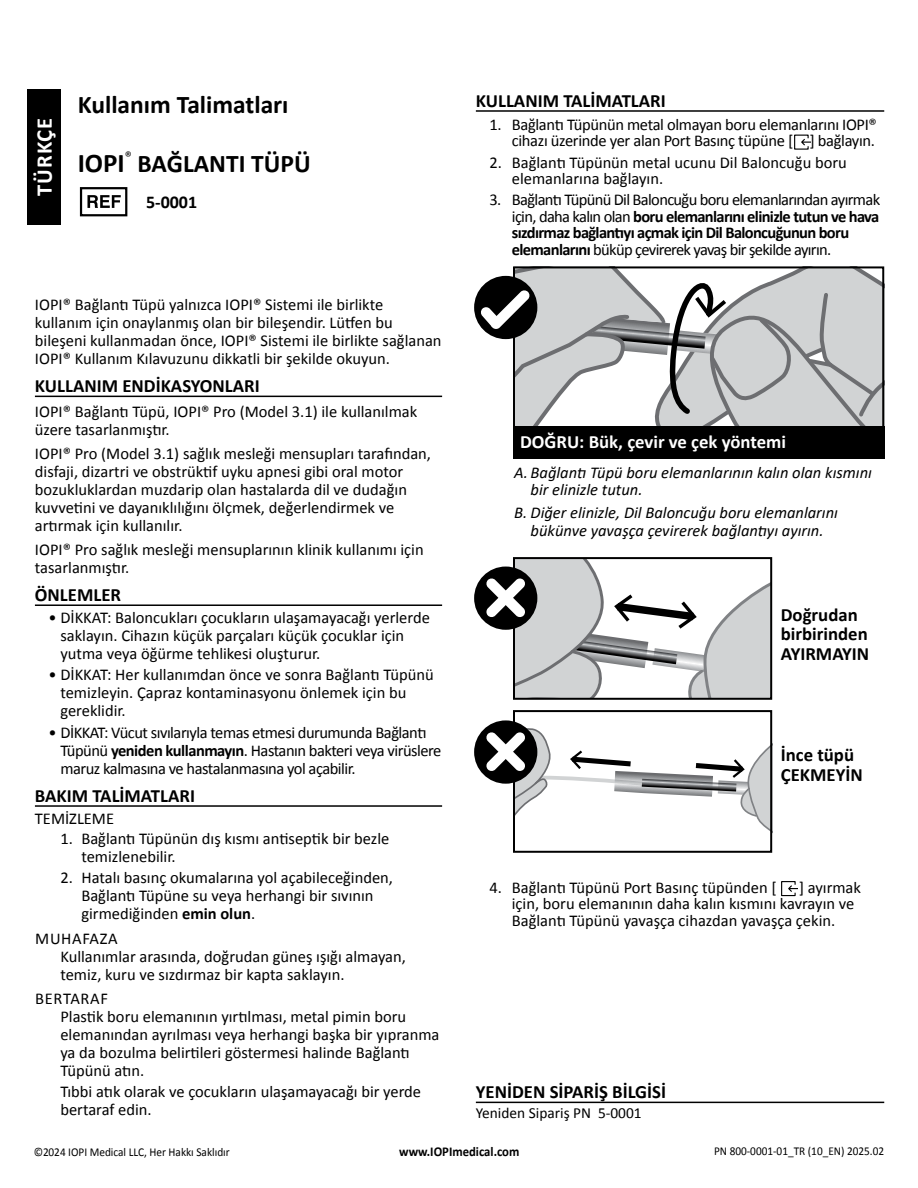
<style>
.page{position:relative;width:918px;height:1188px;background:#fff}
.page>*{position:absolute;margin:0;border:0;box-sizing:border-box;transform-origin:0 0}
.t1{font:700 25.5px "Calibri";color:#000}
.t2{font:700 22.5px "Calibri";letter-spacing:.04em;color:#fff}
.t3{font:700 18.75px/19.5px "Calibri";color:#000}
.t4{font:700 18.75px "Calibri";color:#fff}
.t5{font:700 18px "Calibri";color:#000}
.t6{font:16.5px/18px "Calibri";color:#000}
.t7{font:16.5px/16.5px "Calibri";letter-spacing:-.04em;color:#000}
.t8{font:italic 16.5px/17.2px "Calibri";color:#000}
.t9{font:16.5px/18px "Calibri";letter-spacing:-.03em;color:#000}
.t10{font:16.5px/16.5px "Calibri";letter-spacing:-.02em;color:#000;text-align:right}
.t11{font:15.3px "Calibri";color:#000}
.t12{font:700 13.5px "Calibri";color:#000;scale:.94 1}
.t13{font:12px "Calibri";color:#000;scale:.94 1}
.s1{font-size:27px}
.s2{font-weight:700}
</style>
<div class="page">
<div style="left:513px;top:710px;width:259px;height:143px;border:2px solid #000"></div>
<hr style="left:35px;top:396px;width:407px;height:1px;background:#000">
<hr style="left:35px;top:604px;width:407px;height:2px;background:#000">
<hr style="left:35px;top:805px;width:407px;height:2px;background:#000">
<svg style="left:87px;top:195px;width:34px;height:13px"></svg>
<div style="left:80px;top:187px;width:47px;height:29px;border:2px solid #000"></div>
<svg style="left:781px;top:881px;width:17px;height:15px"></svg>
<div style="left:27px;top:89px;width:34px;height:136px;background:#000"></div>
<hr style="left:476px;top:110px;width:408px;height:2px;background:#000">
<hr style="left:476px;top:1102px;width:408px;height:1px;background:#000">
<div style="left:513px;top:557px;width:259px;height:143px;border:2px solid #000"></div>
<div style="left:474px;top:276px;width:63px;height:63px;background:#000;border-radius:50%"></div>
<svg style="left:480px;top:266px;width:404px;height:160px"></svg>
<div style="left:474px;top:567px;width:63px;height:63px;background:#000;border-radius:50%"></div>
<div style="left:474px;top:720px;width:63px;height:64px;background:#000;border-radius:50%"></div>
<div style="left:513px;top:426px;width:371px;height:33px;background:#000"></div>
<svg style="left:486px;top:558px;width:284px;height:141px"></svg>
<svg style="left:486px;top:715px;width:286px;height:134px"></svg>
<svg style="left:794px;top:135px;width:17px;height:15px"></svg>
<h2 class="t2" style="left:30px;top:196px;width:79px;rotate:-90deg">TÜRKÇE</h2>
<h1 class="t1" style="left:78px;top:88px;width:212px">Kullanım Talimatları</h1>
<h1 class="t1" style="left:78px;top:147px;width:235px"><span class="s1">IOPI</span><sup>®</sup> BAĞLANTI TÜPÜ</h1>
<p class="t5" style="left:146px;top:191px;width:53px">5-0001</p>
<p class="t6" style="left:35px;top:296px;width:408px">IOPI® Bağlantı Tüpü yalnızca IOPI® Sistemi ile birlikte kullanım için onaylanmış olan bir bileşendir. Lütfen bu bileşeni kullanmadan önce, IOPI® Sistemi ile birlikte sağlanan IOPI® Kullanım Kılavuzunu dikkatli bir şekilde okuyun.</p>
<p class="t3" style="left:35px;top:376px;width:226px">KULLANIM ENDİKASYONLARI</p>
<p class="t6" style="left:35px;top:402px;width:384px">IOPI® Bağlantı Tüpü, IOPI® Pro (Model 3.1) ile kullanılmak üzere tasarlanmıştır.</p>
<p class="t6" style="left:35px;top:444px;width:398px">IOPI® Pro (Model 3.1) sağlık mesleği mensupları tarafından, disfaji, dizartri ve obstrüktif uyku apnesi gibi oral motor bozukluklardan muzdarip olan hastalarda dil ve dudağın kuvvetini ve dayanıklılığını ölçmek, değerlendirmek ve artırmak için kullanılır.</p>
<p class="t6" style="left:35px;top:541px;width:390px">IOPI® Pro sağlık mesleği mensuplarının klinik kullanımı için tasarlanmıştır.</p>
<p class="t3" style="left:35px;top:585px;width:88px">ÖNLEMLER</p>
<p class="t6" style="left:60px;top:608px;width:371px;text-indent:-12px">• DİKKAT: Baloncukları çocukların ulaşamayacağı yerlerde saklayın. Cihazın küçük parçaları küçük çocuklar için yutma veya öğürme tehlikesi oluşturur.</p>
<p class="t6" style="left:60px;top:666px;width:375px;text-indent:-12px">• DİKKAT: Her kullanımdan önce ve sonra Bağlantı Tüpünü temizleyin. Çapraz kontaminasyonu önlemek için bu gereklidir.</p>
<p class="t9" style="left:60px;top:723px;width:382px;text-indent:-12px">• DİKKAT: Vücut sıvılarıyla temas etmesi durumunda Bağlantı<br>Tüpünü <span class="s2">yeniden kullanmayın</span>. Hastanın bakteri veya virüslere maruz kalmasına ve hastalanmasına yol açabilir.</p>
<p class="t3" style="left:35px;top:786px;width:162px">BAKIM TALİ MATLARI</p>
<p class="t6" style="left:35px;top:809px;width:81px">TEMİZLEME</p>
<p class="t6" style="left:81px;top:830px;width:310px;text-indent:-21px">1. Bağlantı Tüpünün dış kısmı antiseptik bir bezle temizlenebilir.</p>
<p class="t6" style="left:81px;top:869px;width:313px;text-indent:-21px">2. Hatalı basınç okumalarına yol açabileceğinden,<br>Bağlantı Tüpüne su veya herhangi bir sıvının girmediğinden <span class="s2">emin olun</span>.</p>
<p class="t6" style="left:60px;top:929px;width:347px;text-indent:-25px">MUHAFAZA<br>Kullanımlar arasında, doğrudan güneş ışığı almayan, temiz, kuru ve sızdırmaz bir kapta saklayın.</p>
<p class="t6" style="left:60px;top:990px;width:381px;text-indent:-25px">BERTARAF<br>Plastik boru elemanının yırtılması, metal pimin boru elemanından ayrılması veya herhangi başka bir yıpranma ya da bozulma belirtileri göstermesi halinde Bağlantı Tüpünü atın.</p>
<p class="t6" style="left:60px;top:1083px;width:362px">Tıbbi atık olarak ve çocukların ulaşamayacağı bir yerde bertaraf edin.</p>
<p class="t3" style="left:476px;top:91px;width:191px">KULLANIM TALİMATLARI</p>
<p class="t10" style="left:489px;top:116px;width:389px">1. Bağlantı Tüpünün metal olmayan boru elemanlarını IOPI® cihazı üzerinde yer alan Port Basınç tüpüne [ ] bağlayın.</p>
<p class="t6" style="left:512px;top:154px;width:336px;line-height:16.5px;text-indent:-23px">2. Bağlantı Tüpünün metal ucunu Dil Baloncuğu boru elemanlarına bağlayın.</p>
<p class="t7" style="left:512px;top:192px;width:370px;text-indent:-23px">3. Bağlantı Tüpünü Dil Baloncuğu boru elemanlarından ayırmak için, daha kalın olan <span class="s2">boru elemanlarını elinizle tutun ve hava sızdırmaz bağlantıyı açmak için Dil Baloncuğunun boru elemanlarını</span> büküp çevirerek yavaş bir şekilde ayırın.</p>
<p class="t4" style="left:520px;top:430px;width:267px">DOĞRU: Bük, çevir ve çek yöntemi</p>
<p class="t8" style="left:531px;top:463px;width:343px;text-indent:-16px">A. Bağlantı Tüpü boru elemanlarının kalın olan kısmını bir elinizle tutun.</p>
<p class="t8" style="left:514px;top:504px;width:325px;text-align:center">B. Diğer elinizle, Dil Baloncuğu boru elemanlarını bükünve yavaşça çevirerek bağlantıyı ayırın.</p>
<p class="t3" style="left:781px;top:605px;width:90px">Doğrudan birbirinden<br>AYIRMAYIN</p>
<p class="t3" style="left:781px;top:745px;width:83px">İnce tüpü<br>ÇEKMEYİN</p>
<p class="t6" style="left:489px;top:878px;width:289px">4. Bağlantı Tüpünü Port Basınç tüpünden [</p>
<p class="t6" style="left:512px;top:879px;width:351px;line-height:16.5px;text-indent:287px">] ayırmak için, boru elemanının daha kalın kısmını kavrayın ve<br>Bağlantı Tüpünü yavaşça cihazdan yavaşça çekin.</p>
<p class="t3" style="left:476px;top:1082px;width:192px">YENİDEN SİPARİŞ BİLGİSİ</p>
<p class="t11" style="left:476px;top:1104px;width:167px">Yeniden Sipariş PN 5-0001</p>
<p class="t13" style="left:34px;top:1145px;width:210px">©2024 IOPI Medical LLC, Her Hakkı Saklıdır</p>
<p class="t12" style="left:399px;top:1143px;width:129px">www.IOPImedical.com</p>
<p class="t13" style="left:714px;top:1144px;width:183px">PN 800-0001-01_TR (10_EN) 2025.02</p>
</div>
